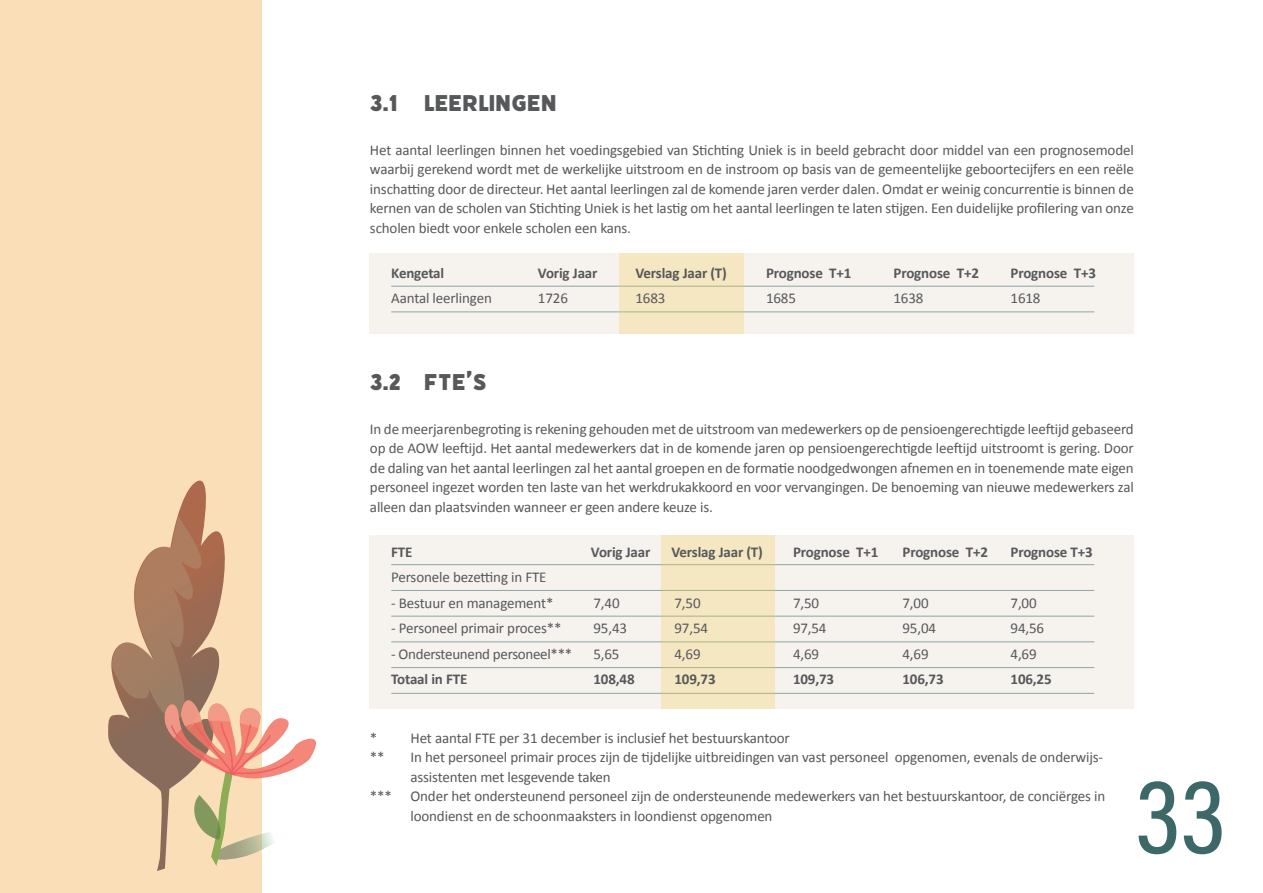
<style>
.page{position:relative;width:1263px;height:893px;background:#fff}
.page>*{position:absolute;margin:0;border:0;box-sizing:border-box;transform-origin:0 0}
.t1{font:108px "Acumin Variable Concept";color:#3c6968}
.t2{font:25.5px "Filicudi Solid";color:#57585a}
.t3{font:15px/19.5px "Calibri";letter-spacing:-.01em;color:#57585a;text-align:justify}
.t4{font:700 15px "Calibri";letter-spacing:-.01em;color:#57585a}
</style>
<div class="page">
<div style="left:370px;top:536px;width:764px;height:173px;background:#f6f3ef"></div>
<div style="left:370px;top:253px;width:764px;height:81px;background:#f6f3ef"></div>
<hr style="left:391px;top:286px;width:703px;height:1px;background:#3c6968">
<hr style="left:391px;top:564px;width:703px;height:1px;background:#3c6968">
<hr style="left:391px;top:616px;width:703px;height:1px;background:#3c6968">
<hr style="left:391px;top:667px;width:703px;height:1px;background:#3c6968">
<hr style="left:391px;top:311px;width:703px;height:1px;background:#3c6968">
<hr style="left:391px;top:590px;width:703px;height:1px;background:#3c6968">
<hr style="left:391px;top:641px;width:703px;height:1px;background:#3c6968">
<hr style="left:391px;top:693px;width:703px;height:1px;background:#3c6968">
<div style="left:619px;top:253px;width:125px;height:81px;background:#f5e7c2"></div>
<div style="left:661px;top:536px;width:114px;height:173px;background:#f5e7c2"></div>
<div style="left:0;top:0;width:261px;height:893px;background:#fadeb8"></div>
<svg style="left:108px;top:481px;width:98px;height:390px"></svg>
<svg style="left:112px;top:516px;width:204px;height:350px"></svg>
<h2 class="t2" style="left:370px;top:88px;width:122px">3.1 LEERLINGEN</h2>
<p class="t3" style="left:370px;top:139px;width:765px">Het aantal leerlingen binnen het voedingsgebied van Stichting Uniek is in beeld gebracht door middel van een prognosemodel waarbij gerekend wordt met de werkelijke uitstroom en de instroom op basis van de gemeentelijke geboortecijfers en een reële inschatting door de directeur. Het aantal leerlingen zal de komende jaren verder dalen. Omdat er weinig concurrentie is binnen de kernen van de scholen van Stichting Uniek is het lastig om het aantal leerlingen te laten stijgen. Een duidelijke profilering van onze scholen biedt voor enkele scholen een kans.</p>
<p class="t4" style="left:391px;top:263px;width:55px">Kengetal</p>
<p class="t4" style="left:538px;top:263px;width:61px">Vorig Jaar</p>
<p class="t4" style="left:635px;top:263px;width:93px">Verslag Jaar (T)</p>
<p class="t4" style="left:766px;top:263px;width:87px">Prognose T+1</p>
<p class="t4" style="left:893px;top:263px;width:87px">Prognose T+2</p>
<p class="t4" style="left:1010px;top:263px;width:87px">Prognose T+3</p>
<p class="t3" style="left:391px;top:288px;width:102px">Aantal leerlingen</p>
<p class="t3" style="left:538px;top:288px;width:31px">1726</p>
<p class="t3" style="left:635px;top:288px;width:31px">1683</p>
<p class="t3" style="left:766px;top:288px;width:31px">1685</p>
<p class="t3" style="left:893px;top:288px;width:31px">1638</p>
<p class="t3" style="left:1010px;top:288px;width:31px">1618</p>
<h2 class="t2" style="left:370px;top:367px;width:118px">3.2 FTE’S</h2>
<p class="t3" style="left:370px;top:418px;width:765px">In de meerjarenbegroting is rekening gehouden met de uitstroom van medewerkers op de pensioengerechtigde leeftijd gebaseerd op de AOW leeftijd. Het aantal medewerkers dat in de komende jaren op pensioengerechtigde leeftijd uitstroomt is gering. Door de daling van het aantal leerlingen zal het aantal groepen en de formatie noodgedwongen afnemen en in toenemende mate eigen personeel ingezet worden ten laste van het werkdrukakkoord en voor vervangingen. De benoeming van nieuwe medewerkers zal alleen dan plaatsvinden wanneer er geen andere keuze is.</p>
<p class="t4" style="left:391px;top:542px;width:23px">FTE</p>
<p class="t4" style="left:591px;top:542px;width:61px">Vorig Jaar</p>
<p class="t4" style="left:671px;top:542px;width:93px">Verslag Jaar (T)</p>
<p class="t4" style="left:793px;top:542px;width:87px">Prognose T+1</p>
<p class="t4" style="left:902px;top:542px;width:87px">Prognose T+2</p>
<p class="t4" style="left:1010px;top:542px;width:84px">Prognose T+3</p>
<p class="t3" style="left:391px;top:567px;width:157px">Personele bezetting in FTE</p>
<p class="t3" style="left:391px;top:592px;width:164px">- Bestuur en management*</p>
<p class="t3" style="left:593px;top:592px;width:28px">7,40</p>
<p class="t3" style="left:674px;top:592px;width:28px">7,50</p>
<p class="t3" style="left:793px;top:592px;width:28px">7,50</p>
<p class="t3" style="left:902px;top:592px;width:28px">7,00</p>
<p class="t3" style="left:1010px;top:592px;width:28px">7,00</p>
<p class="t3" style="left:391px;top:618px;width:172px">- Personeel primair proces**</p>
<p class="t3" style="left:593px;top:618px;width:35px">95,43</p>
<p class="t3" style="left:674px;top:618px;width:35px">97,54</p>
<p class="t3" style="left:793px;top:618px;width:35px">97,54</p>
<p class="t3" style="left:902px;top:618px;width:35px">95,04</p>
<p class="t3" style="left:1010px;top:618px;width:35px">94,56</p>
<p class="t3" style="left:391px;top:643px;width:183px">- Ondersteunend personeel***</p>
<p class="t3" style="left:593px;top:643px;width:28px">5,65</p>
<p class="t3" style="left:674px;top:643px;width:28px">4,69</p>
<p class="t3" style="left:793px;top:643px;width:28px">4,69</p>
<p class="t3" style="left:902px;top:643px;width:28px">4,69</p>
<p class="t3" style="left:1010px;top:643px;width:28px">4,69</p>
<p class="t4" style="left:391px;top:670px;width:78px">Totaal in FTE</p>
<p class="t4" style="left:593px;top:670px;width:43px">108,48</p>
<p class="t4" style="left:674px;top:670px;width:43px">109,73</p>
<p class="t4" style="left:793px;top:670px;width:43px">109,73</p>
<p class="t4" style="left:902px;top:670px;width:43px">106,73</p>
<p class="t4" style="left:1010px;top:670px;width:43px">106,25</p>
<p class="t3" style="left:370px;top:727px;width:421px">* Het aantal FTE per 31 december is inclusief het bestuurskantoor **</p>
<p class="t3" style="left:410px;top:747px;width:694px">In het personeel primair proces zijn de tijdelijke uitbreidingen van vast personeel opgenomen, evenals de onderwijs-</p>
<p class="t3" style="left:410px;top:766px;width:202px">assistenten met lesgevende taken</p>
<p class="t3" style="left:370px;top:786px;width:737px">*** Onder het ondersteunend personeel zijn de ondersteunende medewerkers van het bestuurskantoor, de conciërges in</p>
<p class="t3" style="left:410px;top:805px;width:364px">loondienst en de schoonmaaksters in loondienst opgenomen</p>
<h1 class="t1" style="left:1136px;top:741px;width:90px">33</h1>
</div>
